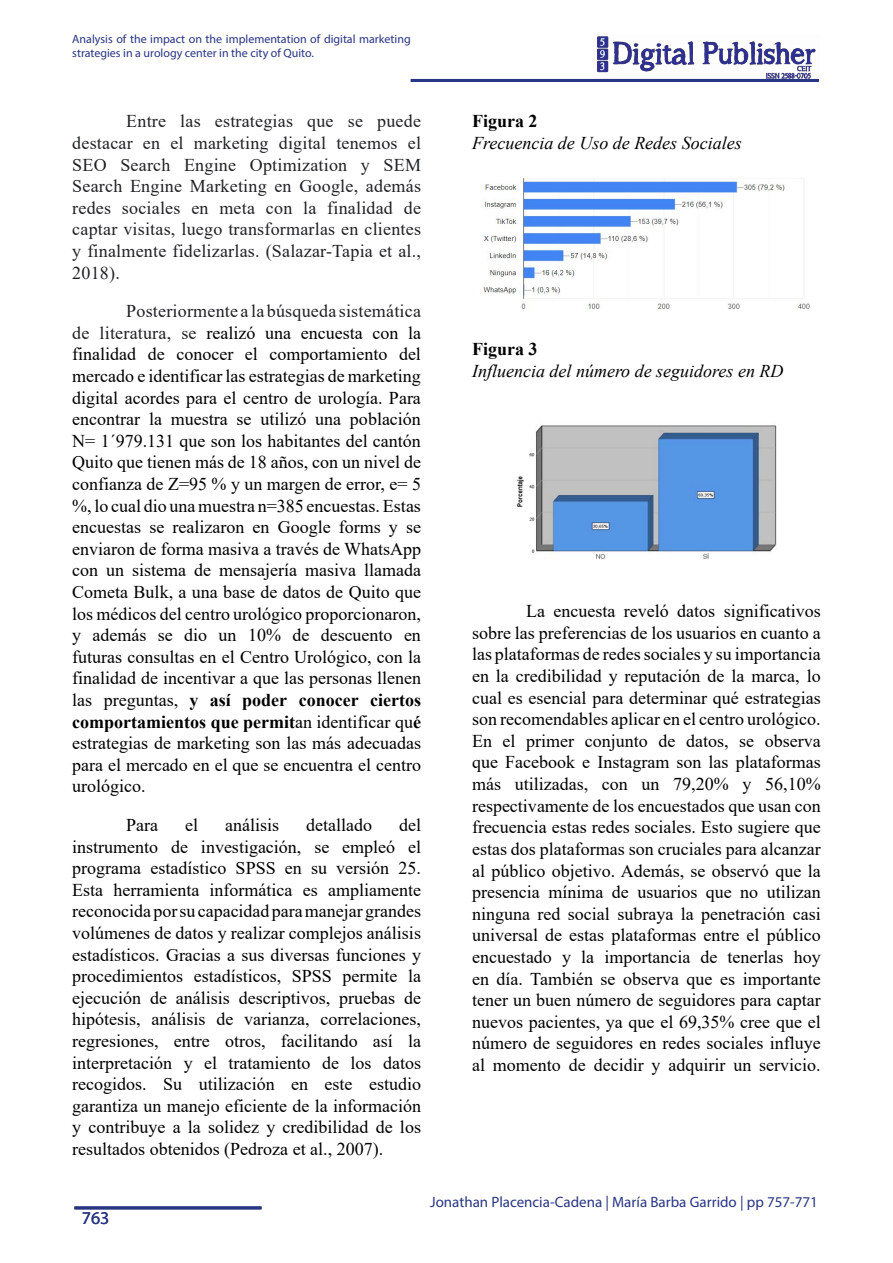
<style>
.page{position:relative;width:893px;height:1263px;background:#fff}
.page>*{position:absolute;margin:0;border:0;box-sizing:border-box;transform-origin:0 0}
.t1{font:18px/21.6px "Times New Roman";color:#000;text-align:justify}
.t2{font:18px/21.6px "Times New Roman";letter-spacing:.01em;color:#202124;text-align:justify}
.t3{font:italic 18px "Times New Roman";color:#000}
.t4{font:700 18px "Times New Roman";color:#000}
.t5{font:18px "Myriad Pro";color:#283583}
.t6{font:15px "Myriad Pro";color:#283583}
.t7{font:12px/14.4px "Myriad Pro";color:#283583}
.s1{color:#202124}
.s2{font-weight:700}
</style>
<div class="page">
<img style="left:594px;top:36px;width:225px;height:43px">
<hr style="left:411px;top:79px;width:408px;height:3px;background:#283583">
<hr style="left:74px;top:1206px;width:187px;height:3px;background:#283583">
<img style="left:482px;top:177px;width:329px;height:133px">
<img style="left:514px;top:425px;width:263px;height:134px">
<p class="t7" style="left:72px;top:31px;width:340px">Analysis of the impact on the implementation of digital marketing strategies in a urology center in the city of Quito.</p>
<p class="t2" style="left:72px;top:110px;width:350px;text-indent:54px">Entre las estrategias que se puede destacar en el marketing digital tenemos el SEO Search Engine Optimization y SEM Search Engine Marketing en Google, además redes sociales en meta con la finalidad de captar visitas, luego transformarlas en clientes y finalmente fidelizarlas. (Salazar-Tapia et al., 2018).</p>
<p class="t1" style="left:72px;top:300px;width:350px;text-indent:54px"><span class="s1">Posteriormente a la búsqueda sistemática de literatura, se</span> realizó una encuesta con la finalidad de conocer el comportamiento del mercado e identificar las estrategias de marketing digital acordes para el centro de urología. Para encontrar la muestra se utilizó una población N= 1´979.131 que son los habitantes del cantón Quito que tienen más de 18 años, con un nivel de confianza de Z=95 % y un margen de error, e= 5 %, lo cual dio una muestra n=385 encuestas. Estas encuestas se realizaron en Google forms y se enviaron de forma masiva a través de WhatsApp con un sistema de mensajería masiva llamada Cometa Bulk, a una base de datos de Quito que los médicos del centro urológico proporcionaron, y además se dio un 10% de descuento en futuras consultas en el Centro Urológico, con la finalidad de incentivar a que las personas llenen las preguntas, <span class="s2">y así poder conocer ciertos comportamientos que permit</span>an identificar qu<span class="s2">é </span>estrategias de marketing son las más adecuadas para el mercado en el que se encuentra el centro urológico.</p>
<p class="t1" style="left:126px;top:814px;width:33px">Para</p>
<p class="t1" style="left:185px;top:814px;width:14px">el</p>
<p class="t1" style="left:225px;top:814px;width:55px">análisis</p>
<p class="t1" style="left:306px;top:814px;width:67px">detallado</p>
<p class="t1" style="left:72px;top:814px;width:350px;text-indent:327px">del instrumento de investigación, se empleó el programa estadístico SPSS en su versión 25.<br>Esta herramienta informática es ampliamente reconocida por su capacidad para manejar grandes volúmenes de datos y realizar complejos análisis estadísticos. Gracias a sus diversas funciones y procedimientos estadísticos, SPSS permite la ejecución de análisis descriptivos, pruebas de hipótesis, análisis de varianza, correlaciones, regresiones, entre otros, facilitando así la interpretación y el tratamiento de los datos recogidos. Su utilización en este estudio garantiza un manejo eficiente de la información y contribuye a la solidez y credibilidad de los resultados obtenidos (Pedroza et al., 2007).</p>
<p class="t4" style="left:472px;top:108px;width:67px">Figura 2</p>
<p class="t3" style="left:472px;top:130px;width:271px">Frecuencia de Uso de Redes Sociales</p>
<p class="t4" style="left:472px;top:336px;width:67px">Figura 3</p>
<p class="t3" style="left:472px;top:359px;width:313px">Influencia del número de seguidores en RD</p>
<p class="t1" style="left:472px;top:600px;width:350px;text-indent:54px">La encuesta reveló datos significativos sobre las preferencias de los usuarios en cuanto a las plataformas de redes sociales y su importancia en la credibilidad y reputación de la marca, lo cual es esencial para determinar qué estrategias son recomendables aplicar en el centro urológico.<br>En el primer conjunto de datos, se observa que Facebook e Instagram son las plataformas más utilizadas, con un 79,20% y 56,10% respectivamente de los encuestados que usan con frecuencia estas redes sociales. Esto sugiere que estas dos plataformas son cruciales para alcanzar al público objetivo. Además, se observó que la presencia mínima de usuarios que no utilizan ninguna red social subraya la penetración casi universal de estas plataformas entre el público encuestado y la importancia de tenerlas hoy en día. También se observa que es importante tener un buen número de seguidores para captar nuevos pacientes, ya que el 69,35% cree que el número de seguidores en redes sociales influye al momento de decidir y adquirir un servicio.</p>
<p class="t5" style="left:82px;top:1207px;width:29px">763</p>
<p class="t6" style="left:430px;top:1193px;width:389px">Jonathan Placencia-Cadena | María Barba Garrido | pp 757-771</p>
</div>
